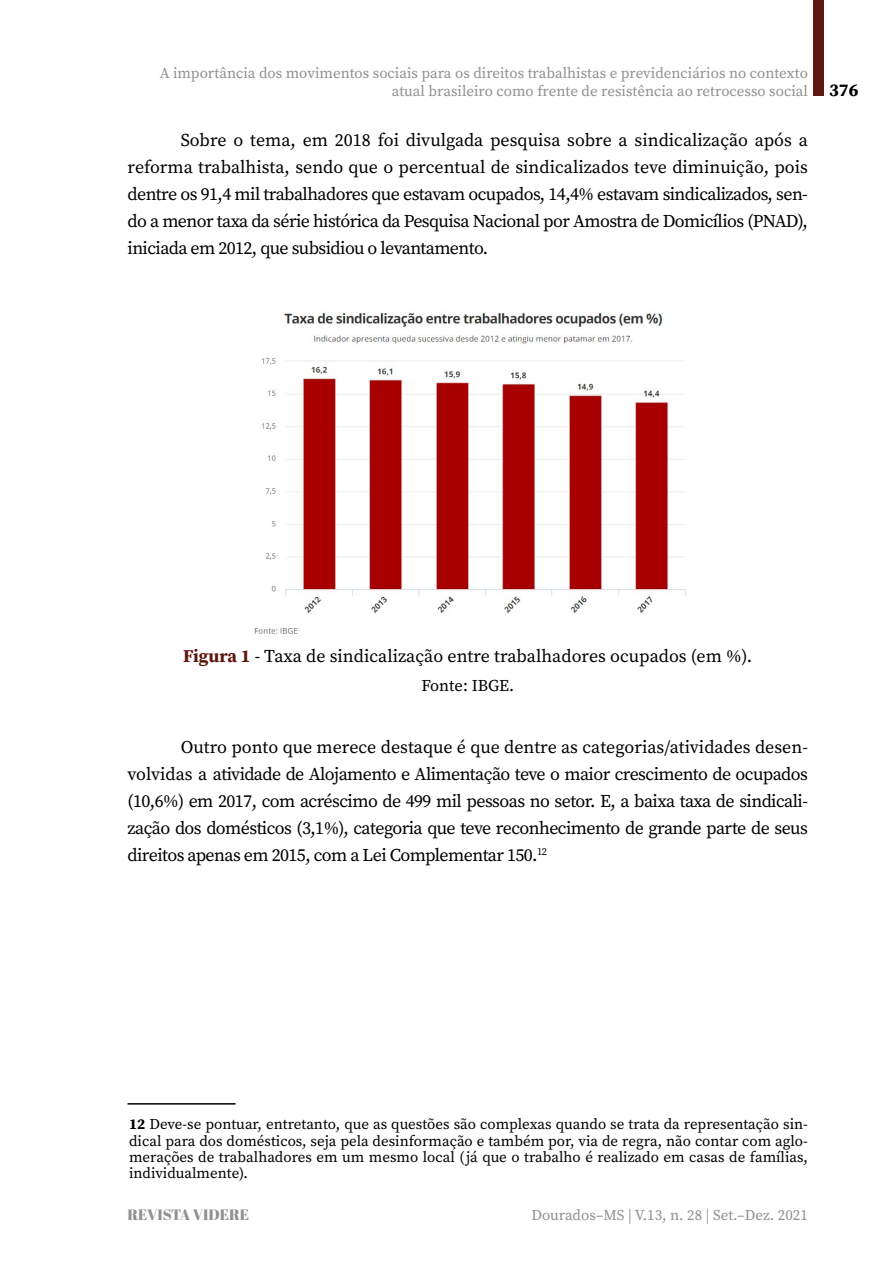
<style>
.page{position:relative;width:893px;height:1263px;background:#fff}
.page>*{position:absolute;margin:0;border:0;box-sizing:border-box;transform-origin:0 0}
.t1{font:18px/27px "Source Serif Variable";letter-spacing:-.03em;color:#000;text-align:justify}
.t2{font:18px "Source Serif Variable";color:#000}
.t3{font:16.5px "Source Serif Variable";letter-spacing:-.005em;color:#000}
.t4{font:15px/16.2px "Source Serif Variable";color:#000;text-align:justify}
.t5{font:15px/18px "Source Serif Variable";color:#909091;text-align:right}
.t6{font:15px "Abril Fatface";color:#909091}
.s1{color:#5e160f}
</style>
<div class="page">
<div style="left:813px;top:0;width:11px;height:96px;background:#5e160f"></div>
<img style="left:254px;top:312px;width:432px;height:322px">
<hr style="left:128px;top:1103px;width:108px;height:1px;background:#000">
<p class="t5" style="left:160px;top:64px;width:650px">A importância dos movimentos sociais para os direitos trabalhistas e previdenciários no contexto atual brasileiro como frente de resistência ao retrocesso social</p>
<p class="t1" style="left:128px;top:127px;width:682px;text-indent:53px">Sobre o tema, em 2018 foi divulgada pesquisa sobre a sindicalização após a reforma trabalhista, sendo que o percentual de sindicalizados teve diminuição, pois dentre os 91,4 mil trabalhadores que estavam ocupados, 14,4% estavam sindicalizados, sen&shy;do a menor taxa da série histórica da Pesquisa Nacional por Amostra de Domicílios (PNAD), iniciada em 2012, que subsidiou o levantamento.</p>
<p class="t1" style="left:829px;top:77px;width:30px">376</p>
<p class="t2" style="left:183px;top:644px;width:571px"><span class="s1">Figura 1</span> - Taxa de sindicalização entre trabalhadores ocupados (em %).</p>
<p class="t3" style="left:421px;top:674px;width:94px">Fonte: IBGE.</p>
<p class="t1" style="left:128px;top:734px;width:682px;text-indent:53px">Outro ponto que merece destaque é que dentre as categorias/atividades desen&shy;volvidas a atividade de Alojamento e Alimentação teve o maior crescimento de ocupados (10,6%) em 2017, com acréscimo de 499 mil pessoas no setor. E, a baixa taxa de sindicali&shy;zação dos domésticos (3,1%), categoria que teve reconhecimento de grande parte de seus direitos apenas em 2015, com a Lei Complementar 150.<sup>12</sup></p>
<p class="t4" style="left:129px;top:1116px;width:680px">12 Deve-se pontuar, entretanto, que as questões são complexas quando se trata da representação sin&shy;dical para dos domésticos, seja pela desinformação e também por, via de regra, não contar com aglo&shy;merações de trabalhadores em um mesmo local (já que o trabalho é realizado em casas de famílias, individualmente).</p>
<p class="t6" style="left:128px;top:1204px;width:123px">REVISTA VIDERE</p>
<p class="t5" style="left:531px;top:1206px;width:278px">Dourados–MS | V.13, n. 28 | Set.–Dez. 2021</p>
</div>
